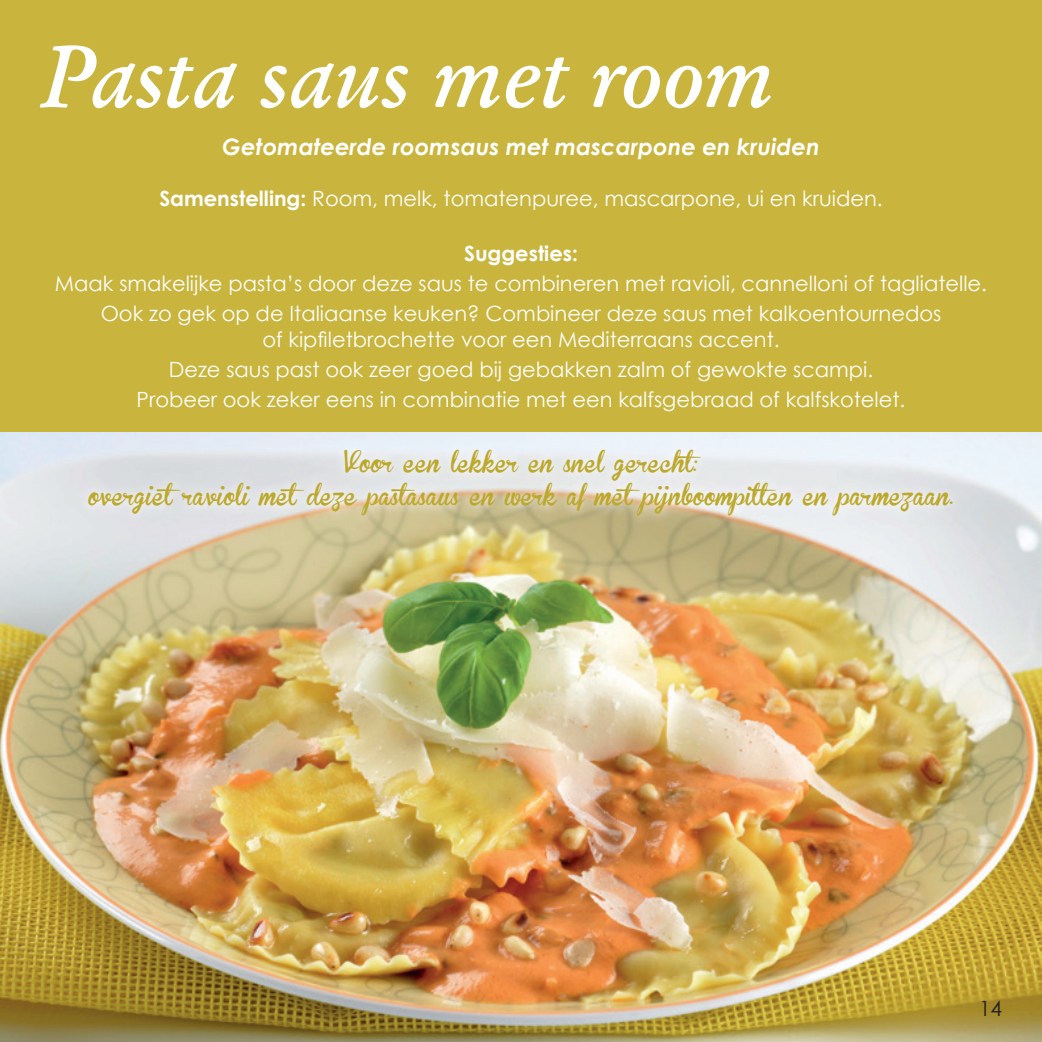
<style>
.page{position:relative;width:1042px;height:1042px;background:#fff}
.page>*{position:absolute;margin:0;border:0;box-sizing:border-box;transform-origin:0 0}
.t1{font:italic 600 87.5px "Garamond";color:#fff}
.t2{font:italic 700 22.75px "Century Gothic";color:#fff}
.t3{font:21px/30.1px "Century Gothic";color:#fff;text-align:center}
.t4{font:21px/33.2px "Brannboll Fet";color:#bca82c;text-align:center}
.t5{font:700 21px "Century Gothic";color:#fff}
.t6{font:21px "Century Gothic";color:#231f20}
.s1{font-weight:700}
</style>
<div class="page">
<img style="left:0;top:432px;width:1042px;height:610px">
<div style="left:0;top:0;width:1042px;height:432px;background:#c9b53d"></div>
<img style="left:78px;top:439px;width:884px;height:87px">
<h1 class="t1" style="left:40px;top:18px;width:736px">Pasta saus met room</h1>
<p class="t2" style="left:222px;top:130px;width:599px">Getomateerde roomsaus met mascarpone en kruiden</p>
<p class="t3" style="left:159px;top:183px;width:725px"><span class="s1">Samenstelling:</span> Room, melk, tomatenpuree, mascarpone, ui en kruiden.</p>
<p class="t5" style="left:464px;top:237px;width:115px">Suggesties:</p>
<p class="t3" style="left:55px;top:268px;width:933px">Maak smakelijke pasta’s door deze saus te combineren met ravioli, cannelloni of tagliatelle.<br>Ook zo gek op de Italiaanse keuken? Combineer deze saus met kalkoentournedos</p>
<p class="t3" style="left:137px;top:323px;width:770px">of kipfiletbrochette voor een Mediterraans accent.<br>Deze saus past ook zeer goed bij gebakken zalm of gewokte scampi.<br>Probeer ook zeker eens in combinatie met een kalfsgebraad of kalfskotelet.</p>
<p class="t4" style="left:88px;top:447px;width:867px">Voor een lekker en snel gerecht:<br>overgietravioli metdeze pastasaus en werk af metpijnboompitten en parmezaan.</p>
<p class="t6" style="left:979px;top:994px;width:25px">14</p>
</div>
